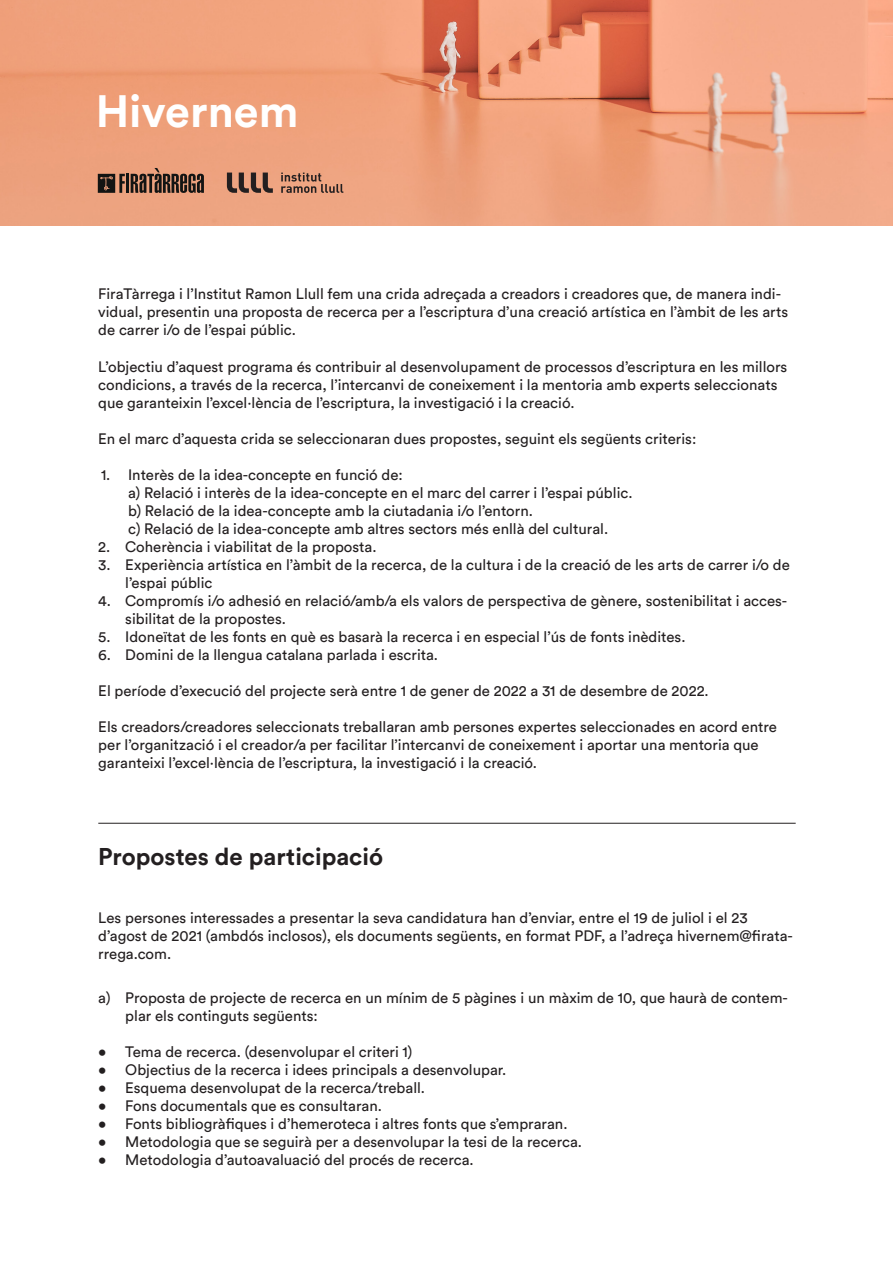
<style>
.page{position:relative;width:893px;height:1263px;background:#fff}
.page>*{position:absolute;margin:0;border:0;box-sizing:border-box;transform-origin:0 0}
.Títol{font:700 44.85px "Circular Std";color:#fff}
.Títol-2{font:700 24px "Circular Std";color:#231f20}
.Text_base{font:15px/18px "Circular Std";color:#231f20}
</style>
<div class="page">
<img style="left:0;top:0;width:893px;height:225px">
<hr style="left:98px;top:823px;width:698px;height:1px;background:#231f20">
<svg style="left:281px;top:173px;width:62px;height:20px"></svg>
<svg style="left:227px;top:173px;width:46px;height:20px"></svg>
<svg style="left:98px;top:174px;width:27px;height:19px"></svg>
<hr style="left:126px;top:174px;width:3px;height:19px;background:#131413">
<svg style="left:131px;top:168px;width:73px;height:25px;background:#7e5947"></svg>
<p class="Títol" style="left:96px;top:82px;width:204px">Hivernem</p>
<p class="Text_base" style="left:98px;top:285px;width:691px">FiraTàrrega i l’Institut Ramon Llull fem una crida adreçada a creadors i creadores que, de manera indi&shy;vidual, presentin una proposta de recerca per a l’escriptura d’una creació artística en l’àmbit de les arts de carrer i/o de l’espai públic.</p>
<p class="Text_base" style="left:98px;top:357px;width:690px">L’objectiu d’aquest programa és contribuir al desenvolupament de processos d’escriptura en les millors condicions, a través de la recerca, l’intercanvi de coneixement i la mentoria amb experts seleccionats que garanteixin l’excel·lència de l’escriptura, la investigació i la creació.</p>
<p class="Text_base" style="left:98px;top:429px;width:599px">En el marc d’aquesta crida se seleccionaran dues propostes, seguint els següents criteris:</p>
<p class="Text_base" style="left:128px;top:465px;width:506px;text-indent:-27px">1. Interès de la idea-concepte en funció de:<br>a) Relació i interès de la idea-concepte en el marc del carrer i l’espai públic. b) Relació de la idea-concepte amb la ciutadania i/o l’entorn.<br>c) Relació de la idea-concepte amb altres sectors més enllà del cultural.</p>
<p class="Text_base" style="left:98px;top:537px;width:280px">2. Coherència i viabilitat de la proposta.</p>
<p class="Text_base" style="left:125px;top:555px;width:666px;text-indent:-27px">3. Experiència artística en l’àmbit de la recerca, de la cultura i de la creació de les arts de carrer i/o de l’espai públic</p>
<p class="Text_base" style="left:125px;top:591px;width:664px;text-indent:-27px">4. Compromís i/o adhesió en relació/amb/a els valors de perspectiva de gènere, sostenibilitat i acces&shy;sibilitat de la propostes.</p>
<p class="Text_base" style="left:98px;top:627px;width:589px">5. Idoneïtat de les fonts en què es basarà la recerca i en especial l’ús de fonts inèdites.</p>
<p class="Text_base" style="left:98px;top:645px;width:341px">6. Domini de la llengua catalana parlada i escrita.</p>
<p class="Text_base" style="left:98px;top:681px;width:612px">El període d’execució del projecte serà entre 1 de gener de 2022 a 31 de desembre de 2022.</p>
<p class="Text_base" style="left:98px;top:717px;width:680px">Els creadors/creadores seleccionats treballaran amb persones expertes seleccionades en acord entre per l’organització i el creador/a per facilitar l’intercanvi de coneixement i aportar una mentoria que garanteixi l’excel·lència de l’escriptura, la investigació i la creació.</p>
<p class="Títol-2" style="left:98px;top:841px;width:286px">Propostes de participació</p>
<p class="Text_base" style="left:98px;top:908px;width:696px">Les persones interessades a presentar la seva candidatura han d’enviar, entre el 19 de juliol i el 23 d’agost de 2021 (ambdós inclosos), els documents següents, en format PDF, a l’adreça hivernem@firata&shy;rrega.com.</p>
<p class="Text_base" style="left:125px;top:989px;width:664px;text-indent:-27px">a) Proposta de projecte de recerca en un mínim de 5 pàgines i un màxim de 10, que haurà de contem&shy;plar els continguts següents:</p>
<p class="Text_base" style="left:98px;top:1043px;width:316px">• Tema de recerca. (desenvolupar el criteri 1)</p>
<p class="Text_base" style="left:98px;top:1061px;width:409px">• Objectius de la recerca i idees principals a desenvolupar.</p>
<p class="Text_base" style="left:98px;top:1079px;width:328px">• Esquema desenvolupat de la recerca/treball.</p>
<p class="Text_base" style="left:98px;top:1097px;width:285px">• Fons documentals que es consultaran.</p>
<p class="Text_base" style="left:98px;top:1115px;width:471px">• Fonts bibliogràfiques i d’hemeroteca i altres fonts que s’empraran.</p>
<p class="Text_base" style="left:98px;top:1133px;width:485px">• Metodologia que se seguirà per a desenvolupar la tesi de la recerca.</p>
<p class="Text_base" style="left:98px;top:1151px;width:377px">• Metodologia d’autoavaluació del procés de recerca.</p>
</div>
